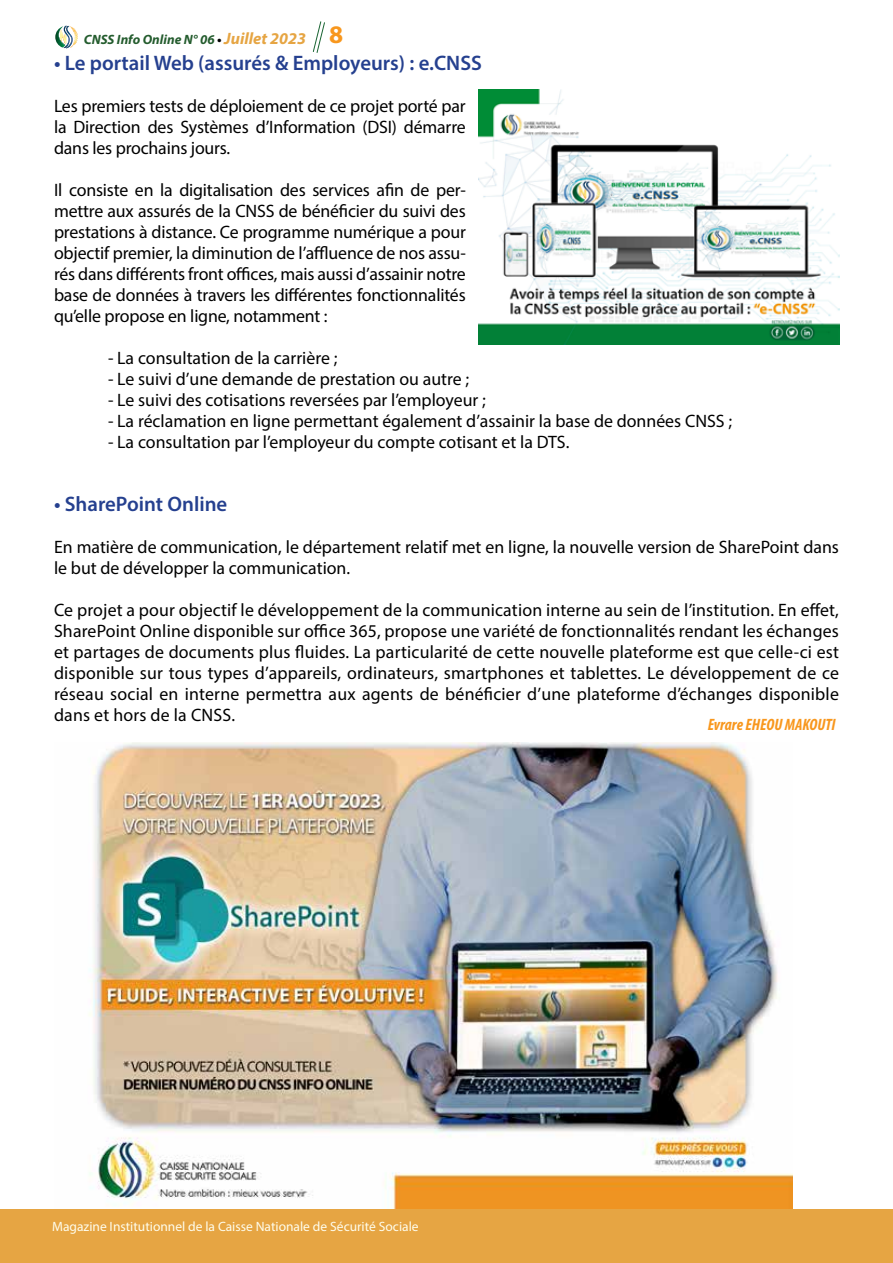
<style>
.page{position:relative;width:893px;height:1263px;background:#fff}
.page>*{position:absolute;margin:0;border:0;box-sizing:border-box;transform-origin:0 0}
.t1{font:600 21px "Myriad Pro";color:#25408f}
.t2{font:18px/21px "Myriad Pro";color:#000;text-align:justify}
.t3{font:italic 700 condensed 16.5px "Myriad Pro";color:#f8971d}
.t4{font:13.5px "Myriad Pro";color:#fffdec}
.t5{font:italic 700 13.5px "Myriad Pro";color:#245c2e}
.s1{color:#000}
.s2{font-size:16.5px;color:#e6a543}
.s3{font-style:normal;font-size:25.35px;color:#f8971d}
</style>
<div class="page">
<div style="left:0;top:1209px;width:893px;height:54px;background:#e6a543"></div>
<svg style="left:55px;top:26px;width:23px;height:22px"></svg>
<svg style="left:312px;top:21px;width:13px;height:32px"></svg>
<img style="left:89px;top:742px;width:703px;height:467px">
<img style="left:478px;top:89px;width:362px;height:256px">
<p class="t5" style="left:84px;top:31px;width:261px">CNSS Info Online N° 06 <span class="s1">•</span> <span class="s2">Juillet 2023</span> <span class="s3">8</span></p>
<p class="t1" style="left:54px;top:49px;width:429px">• Le portail Web (assurés &amp; Employeurs) : e.CNSS</p>
<p class="t2" style="left:54px;top:95px;width:413px">Les premiers tests de déploiement de ce projet porté par la Direction des Systèmes d’Information (DSI) démarre dans les prochains jours.</p>
<p class="t2" style="left:54px;top:179px;width:413px">Il consiste en la digitalisation des services afin de per&shy;mettre aux assurés de la CNSS de bénéficier du suivi des prestations à distance. Ce programme numérique a pour objectif premier, la diminution de l’affluence de nos assu&shy;rés dans différents front offices, mais aussi d’assainir notre base de données à travers les différentes fonctionnalités qu’elle propose en ligne, notamment :</p>
<p class="t2" style="left:108px;top:347px;width:231px">- La consultation de la carrière ;</p>
<p class="t2" style="left:108px;top:368px;width:363px">- Le suivi d’une demande de prestation ou autre ;</p>
<p class="t2" style="left:108px;top:389px;width:379px">- Le suivi des cotisations reversées par l’employeur ;</p>
<p class="t2" style="left:108px;top:410px;width:626px">- La réclamation en ligne permettant également d’assainir la base de données CNSS ;</p>
<p class="t2" style="left:108px;top:431px;width:463px">- La consultation par l’employeur du compte cotisant et la DTS.</p>
<p class="t1" style="left:54px;top:490px;width:175px">• SharePoint Online</p>
<p class="t2" style="left:54px;top:536px;width:786px">En matière de communication, le département relatif met en ligne, la nouvelle version de SharePoint dans le but de développer la communication.</p>
<p class="t2" style="left:54px;top:599px;width:786px">Ce projet a pour objectif le développement de la communication interne au sein de l’institution. En effet, SharePoint Online disponible sur office 365, propose une variété de fonctionnalités rendant les échanges et partages de documents plus fluides. La particularité de cette nouvelle plateforme est que celle-ci est disponible sur tous types d’appareils, ordinateurs, smartphones et tablettes. Le développement de ce réseau social en interne permettra aux agents de bénéficier d’une plateforme d’échanges disponible dans et hors de la CNSS.</p>
<p class="t3" style="left:708px;top:714px;width:129px">Evrare EHEOU MAKOUTI</p>
<p class="t4" style="left:52px;top:1218px;width:368px">Magazine Institutionnel de la Caisse Nationale de Sécurité Sociale</p>
</div>
